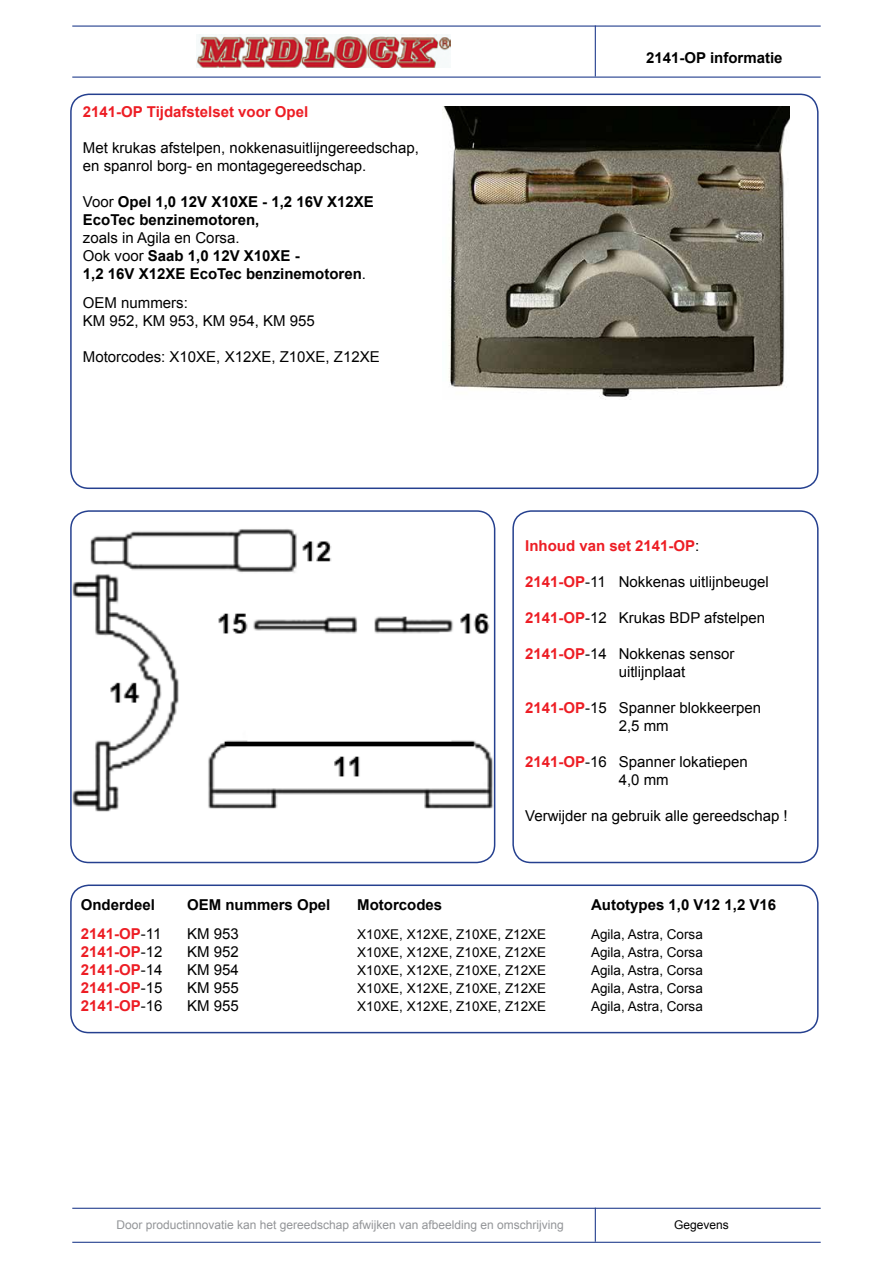
<style>
.page{position:relative;width:893px;height:1263px;background:#fff}
.page>*{position:absolute;margin:0;border:0;box-sizing:border-box;transform-origin:0 0}
.t1{font:15px/18px "Arial";color:#000}
.t2{font:700 15px/18px "Arial";color:#000}
.t3{font:700 15px "Arial";color:#ed1d24}
.t4{font:13.5px "Arial";color:#000}
.t5{font:12px "Arial";color:#939598}
.t6{font:12px "Arial";color:#000}
.s1{font-weight:400}
.s2{font-weight:400;color:#000}
.s3{font-weight:700;color:#ed1d24}
</style>
<div class="page">
<img style="left:196px;top:35px;width:254px;height:32px">
<hr style="left:72px;top:26px;width:749px;height:1px;background:#25408f">
<hr style="left:72px;top:77px;width:749px;height:1px;background:#25408f">
<hr style="left:72px;top:1208px;width:749px;height:1px;background:#25408f">
<hr style="left:72px;top:1242px;width:749px;height:1px;background:#25408f">
<hr style="left:595px;top:1208px;width:1px;height:34px;background:#25408f">
<hr style="left:595px;top:26px;width:1px;height:51px;background:#25408f">
<div style="left:70px;top:94px;width:749px;height:395px;border:2px solid #25408f;border-radius:18px"></div>
<div style="left:512px;top:510px;width:307px;height:353px;border:2px solid #25408f;border-radius:18px"></div>
<img style="left:73px;top:529px;width:419px;height:283px">
<div style="left:70px;top:510px;width:425px;height:353px;border:2px solid #25408f;border-radius:18px"></div>
<div style="left:70px;top:884px;width:749px;height:149px;border:2px solid #25408f;border-radius:18px"></div>
<img style="left:442px;top:106px;width:348px;height:294px">
<p class="t3" style="left:83px;top:102px;width:227px">2141-OP Tijdafstelset voor Opel</p>
<p class="t1" style="left:83px;top:139px;width:337px">Met krukas afstelpen, nokkenasuitlijngereedschap, en spanrol borg- en montagegereedschap.</p>
<p class="t2" style="left:83px;top:193px;width:293px"><span class="s1">Voor</span> Opel 1,0 12V X10XE - 1,2 16V X12XE<br>EcoTec benzinemotoren,</p>
<p class="t2" style="left:83px;top:229px;width:285px"><span class="s1">zoals in Agila en Corsa.<br>Ook voor</span> Saab 1,0 12V X10XE -<br>1,2 16V X12XE EcoTec benzinemotoren<span class="s1">.</span></p>
<p class="t1" style="left:83px;top:294px;width:233px">OEM nummers:<br>KM 952, KM 953, KM 954, KM 955</p>
<p class="t1" style="left:83px;top:348px;width:298px">Motorcodes: X10XE, X12XE, Z10XE, Z12XE</p>
<p class="t2" style="left:646px;top:49px;width:138px">2141-OP informatie</p>
<p class="t3" style="left:525px;top:536px;width:176px">Inhoud van set 2141-OP<span class="s2">:</span></p>
<p class="t1" style="left:525px;top:573px;width:245px"><span class="s3">2141-OP</span>-11 Nokkenas uitlijnbeugel</p>
<p class="t1" style="left:525px;top:609px;width:242px"><span class="s3">2141-OP</span>-12 Krukas BDP afstelpen</p>
<p class="t1" style="left:619px;top:645px;width:117px;text-indent:-94px"><span class="s3">2141-OP</span>-14 Nokkenas sensor uitlijnplaat</p>
<p class="t1" style="left:525px;top:699px;width:238px;text-align:center"><span class="s3">2141-OP</span>-15 Spanner blokkeerpen<br>2,5 mm</p>
<p class="t1" style="left:619px;top:753px;width:131px;text-indent:-94px"><span class="s3">2141-OP</span>-16 Spanner lokatiepen<br>4,0 mm</p>
<p class="t1" style="left:525px;top:807px;width:264px">Verwijder na gebruik alle gereedschap !</p>
<p class="t2" style="left:81px;top:896px;width:76px">Onderdeel</p>
<p class="t2" style="left:187px;top:896px;width:145px">OEM nummers Opel</p>
<p class="t2" style="left:357px;top:896px;width:87px">Motorcodes</p>
<p class="t2" style="left:591px;top:896px;width:187px">Autotypes 1,0 V12 1,2 V16</p>
<p class="t3" style="left:81px;top:924px;width:82px">2141-OP<span class="s2">-11</span></p>
<p class="t1" style="left:187px;top:925px;width:53px">KM 953</p>
<p class="t4" style="left:357px;top:925px;width:191px">X10XE, X12XE, Z10XE, Z12XE</p>
<p class="t4" style="left:591px;top:925px;width:113px">Agila, Astra, Corsa</p>
<p class="t3" style="left:81px;top:942px;width:83px">2141-OP<span class="s2">-12</span></p>
<p class="t1" style="left:187px;top:943px;width:53px">KM 952</p>
<p class="t4" style="left:357px;top:943px;width:191px">X10XE, X12XE, Z10XE, Z12XE</p>
<p class="t4" style="left:591px;top:943px;width:113px">Agila, Astra, Corsa</p>
<p class="t3" style="left:81px;top:960px;width:83px">2141-OP<span class="s2">-14</span></p>
<p class="t1" style="left:187px;top:961px;width:53px">KM 954</p>
<p class="t4" style="left:357px;top:961px;width:191px">X10XE, X12XE, Z10XE, Z12XE</p>
<p class="t4" style="left:591px;top:961px;width:113px">Agila, Astra, Corsa</p>
<p class="t3" style="left:81px;top:978px;width:83px">2141-OP<span class="s2">-15</span></p>
<p class="t1" style="left:187px;top:979px;width:53px">KM 955</p>
<p class="t4" style="left:357px;top:979px;width:191px">X10XE, X12XE, Z10XE, Z12XE</p>
<p class="t4" style="left:591px;top:979px;width:113px">Agila, Astra, Corsa</p>
<p class="t3" style="left:81px;top:996px;width:83px">2141-OP<span class="s2">-16</span></p>
<p class="t1" style="left:187px;top:997px;width:53px">KM 955</p>
<p class="t4" style="left:357px;top:997px;width:191px">X10XE, X12XE, Z10XE, Z12XE</p>
<p class="t4" style="left:591px;top:997px;width:113px">Agila, Astra, Corsa</p>
<p class="t5" style="left:116px;top:1217px;width:449px">Door productinnovatie kan het gereedschap afwijken van afbeelding en omschrijving</p>
<p class="t6" style="left:674px;top:1217px;width:56px">Gegevens</p>
</div>
